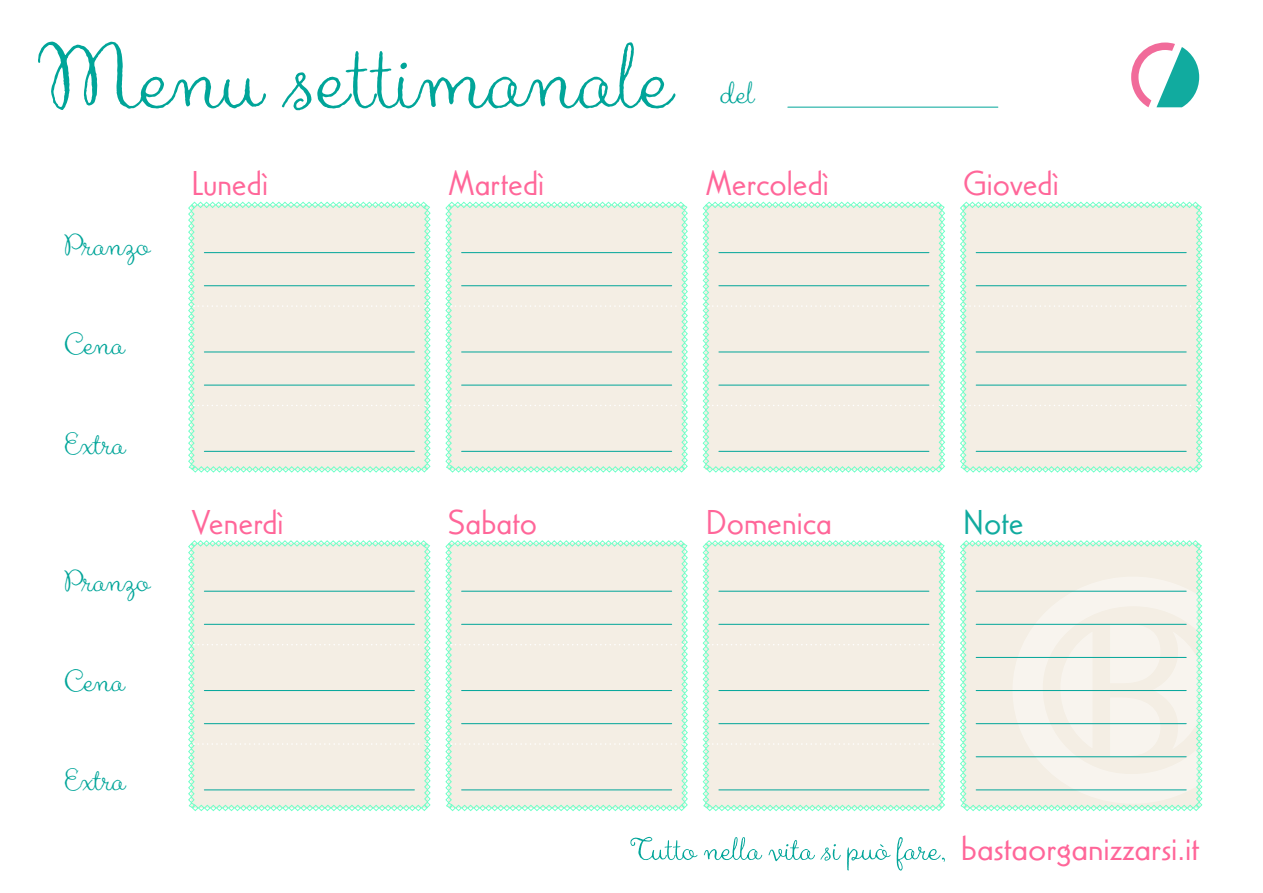
<style>
.page{position:relative;width:1263px;height:893px;background:#fff}
.page>*{position:absolute;margin:0;border:0;box-sizing:border-box;transform-origin:0 0}
.t1{font:90px "Aya Script";color:#00a599}
.t2{font:300 36px "Casablanca URW";color:#f69}
.t3{font:300 36px "Casablanca URW";color:#11ab9f}
.t4{font:300 35.85px "Casablanca URW";color:#f69;scale:1.06 1}
.t5{font:30px "Aya Script";color:#00a599}
</style>
<div class="page">
<svg style="left:188px;top:201px;width:243px;height:272px;background:#ebeee2"></svg>
<svg style="left:188px;top:540px;width:243px;height:271px;background:#ebeee2"></svg>
<svg style="left:445px;top:201px;width:243px;height:272px;background:#ebeee2"></svg>
<svg style="left:445px;top:540px;width:243px;height:271px;background:#ebede2"></svg>
<svg style="left:702px;top:201px;width:243px;height:272px;background:#ebeee2"></svg>
<svg style="left:702px;top:540px;width:243px;height:271px;background:#ebede2"></svg>
<svg style="left:960px;top:201px;width:242px;height:272px;background:#ebeee2"></svg>
<svg style="left:960px;top:540px;width:242px;height:271px;background:#eff0e6"></svg>
<hr style="left:976px;top:591px;width:210px;height:1px;background:#00a599">
<hr style="left:976px;top:624px;width:210px;height:1px;background:#00a599">
<hr style="left:976px;top:690px;width:210px;height:1px;background:#00a599">
<hr style="left:976px;top:657px;width:210px;height:1px;background:#00a599">
<hr style="left:976px;top:790px;width:210px;height:1px;background:#00a599">
<hr style="left:976px;top:723px;width:210px;height:1px;background:#00a599">
<hr style="left:976px;top:756px;width:210px;height:1px;background:#00a599">
<svg style="left:630px;top:837px;width:315px;height:34px"></svg>
<svg style="left:1131px;top:43px;width:68px;height:64px"></svg>
<hr style="left:788px;top:107px;width:210px;height:1px;background:#00a599">
<p class="t1" style="left:43px;top:23px;width:633px">Menu settimanale</p>
<p class="t5" style="left:64px;top:227px;width:88px">Pranzo</p>
<p class="t5" style="left:64px;top:326px;width:63px">Cena</p>
<p class="t5" style="left:64px;top:425px;width:64px">Extra</p>
<p class="t5" style="left:64px;top:563px;width:88px">Pranzo</p>
<p class="t5" style="left:64px;top:663px;width:63px">Cena</p>
<p class="t5" style="left:64px;top:762px;width:64px">Extra</p>
<p class="t2" style="left:191px;top:163px;width:78px">Lunedì</p>
<p class="t2" style="left:191px;top:502px;width:94px">Venerdì</p>
<p class="t2" style="left:449px;top:163px;width:97px">Martedì</p>
<p class="t2" style="left:449px;top:502px;width:90px">Sabato</p>
<p class="t5" style="left:721px;top:75px;width:35px">del</p>
<p class="t2" style="left:706px;top:163px;width:124px">Mercoledì</p>
<p class="t2" style="left:706px;top:502px;width:128px">Domenica</p>
<p class="t2" style="left:963px;top:163px;width:97px">Giovedì</p>
<p class="t3" style="left:963px;top:502px;width:62px">Note</p>
<p class="t4" style="left:961px;top:828px;width:226px">bastaorganizzarsi.it</p>
</div>
